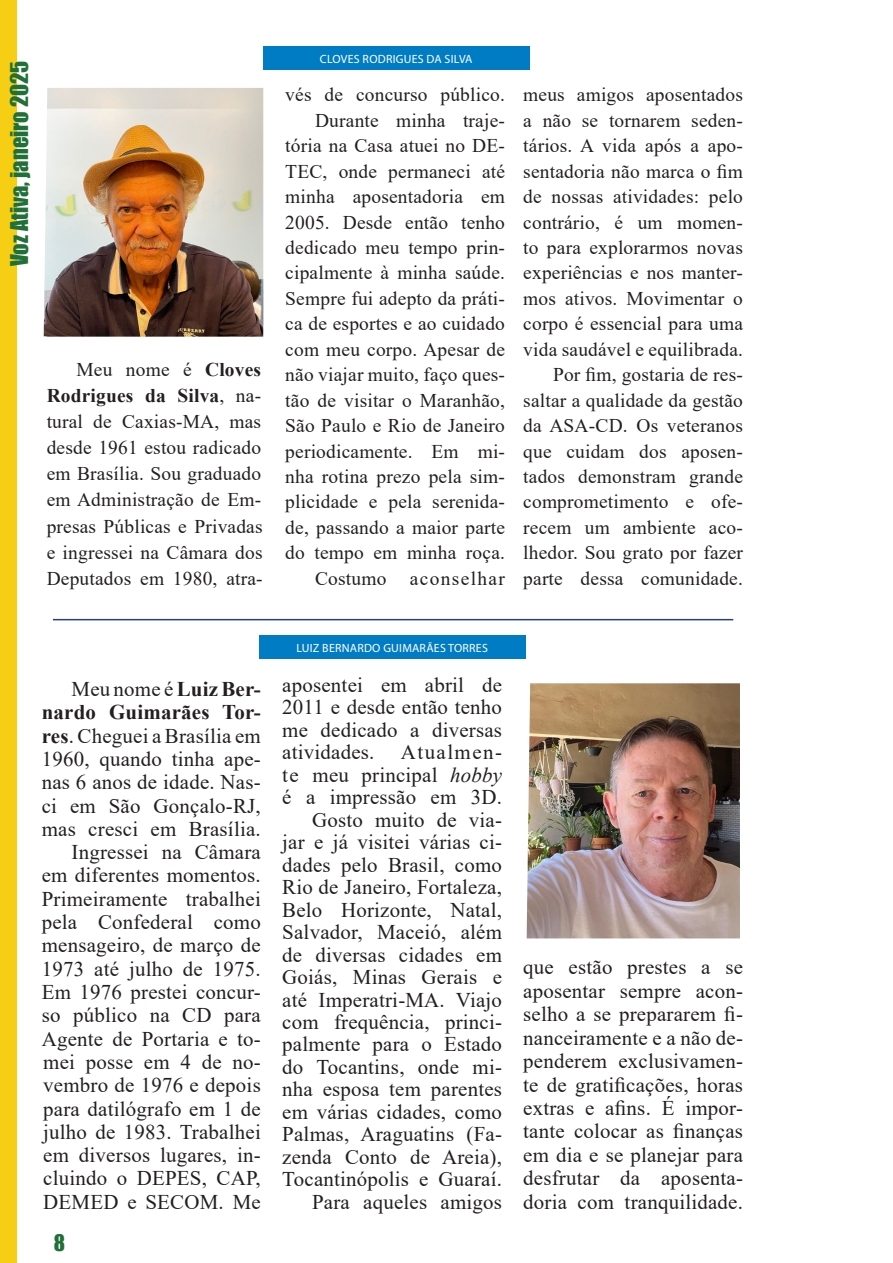
<style>
.page{position:relative;width:893px;height:1263px;background:#fff}
.page>*{position:absolute;margin:0;border:0;box-sizing:border-box;transform-origin:0 0}
.t1{font:22.5px "Impact";color:#207038}
.t2{font:21px "Impact";color:#217038}
.t3{font:20.85px/22.5px "Times New Roman";letter-spacing:.01em;color:#231f20;text-align:justify}
.t4{font:19.5px/25.5px "Times New Roman";letter-spacing:.01em;color:#231f20;text-align:justify}
.t5{font:19.5px "Times New Roman";letter-spacing:.07em;color:#231f20}
.t6{font:12px "Myriad Pro";letter-spacing:.02em;color:#fff}
.s1{font-weight:700}
.s2{font-style:italic}
</style>
<div class="page">
<div style="left:0;top:0;width:17px;height:1263px;background:#f6cf15"></div>
<hr style="left:53px;top:619px;width:680px;height:1px;background:#253f8e">
<div style="left:263px;top:46px;width:267px;height:24px;background:#007cc4"></div>
<img style="left:44px;top:88px;width:219px;height:249px">
<div style="left:259px;top:635px;width:267px;height:24px;background:#007cc4"></div>
<img style="left:527px;top:683px;width:213px;height:255px">
<p class="t1" style="left:2px;top:266px;width:207px;rotate:-90deg">Voz Ativa, janeiro 2025</p>
<p class="t4" style="left:47px;top:356px;width:217px;line-height:26.1px;text-indent:30px">Meu nome é <span class="s1">Cloves Rodrigues da Silva</span>, na&shy;tural de Caxias-MA, mas desde 1961 estou radicado em Brasília. Sou graduado em Administração de Em&shy;presas Públicas e Privadas e ingressei na Câmara dos Deputados em 1980, atra-</p>
<p class="t6" style="left:320px;top:51px;width:154px">CLOVES RODRIGUES DA SILVA</p>
<p class="t4" style="left:285px;top:81px;width:221px">vés de concurso público.</p>
<p class="t4" style="left:285px;top:107px;width:221px;text-indent:30px">Durante minha traje&shy;tória na Casa atuei no DE-TEC, onde permaneci até minha aposentadoria em 2005. Desde então tenho dedicado meu tempo prin&shy;cipalmente à minha saúde.<br>Sempre fui adepto da práti&shy;ca de esportes e ao cuidado com meu corpo. Apesar de não viajar muito, faço ques&shy;tão de visitar o Maranhão, São Paulo e Rio de Janeiro periodicamente. Em mi&shy;nha rotina prezo pela sim&shy;plicidade e pela serenida&shy;de, passando a maior parte do tempo em minha roça.</p>
<p class="t5" style="left:315px;top:564px;width:191px">Costumo aconselhar</p>
<p class="t4" style="left:523px;top:81px;width:221px">meus amigos aposentados a não se tornarem seden&shy;tários. A vida após a apo&shy;sentadoria não marca o fim de nossas atividades: pelo contrário, é um momen&shy;to para explorarmos novas experiências e nos manter&shy;mos ativos. Movimentar o corpo é essencial para uma vida saudável e equilibrada.</p>
<p class="t4" style="left:523px;top:361px;width:221px;text-indent:30px">Por fim, gostaria de res&shy;saltar a qualidade da gestão da ASA-CD. Os veteranos que cuidam dos aposen&shy;tados demonstram grande comprometimento e ofe&shy;recem um ambiente aco&shy;lhedor. Sou grato por fazer parte dessa comunidade.</p>
<p class="t3" style="left:42px;top:677px;width:221px;line-height:23.2px;text-indent:30px">Meu nome é <span class="s1">Luiz Ber&shy;nardo Guimarães Tor&shy;res</span>. Cheguei a Brasília em 1960, quando tinha ape&shy;nas 6 anos de idade. Nas&shy;ci em São Gonçalo-RJ, mas cresci em Brasília.</p>
<p class="t3" style="left:42px;top:840px;width:221px;line-height:23.2px;text-indent:30px">Ingressei na Câmara em diferentes momentos.<br>Primeiramente trabalhei pela Confederal como mensageiro, de março de 1973 até julho de 1975.<br>Em 1976 prestei concur&shy;so público na CD para Agente de Portaria e to&shy;mei posse em 4 de no&shy;vembro de 1976 e depois para datilógrafo em 1 de julho de 1983. Trabalhei em diversos lugares, in&shy;cluindo o DEPES, CAP, DEMED e SECOM. Me</p>
<p class="t2" style="left:54px;top:1226px;width:13px">8</p>
<p class="t6" style="left:296px;top:640px;width:193px">LUIZ BERNARDO GUIMARÃES TORRES</p>
<p class="t3" style="left:282px;top:673px;width:221px">aposentei em abril de 2011 e desde então tenho me dedicado a diversas atividades.</p>
<p class="t3" style="left:282px;top:740px;width:221px;text-align:right">Atualmen-<br>te meu principal <span class="s2">hobby </span>é a impressão em 3D.<br>Gosto muito de via-<br>jar e já visitei várias ci&shy;dades pelo Brasil, como<br>Rio de Janeiro, Fortaleza,<br>Belo Horizonte, Natal,<br>Salvador, Maceió, além de diversas cidades em<br>Goiás, Minas Gerais e até Imperatri-MA. Viajo com frequência, princi&shy;palmente para o Estado do Tocantins, onde mi&shy;nha esposa tem parentes em várias cidades, como<br>Palmas, Araguatins (Fa&shy;zenda Conto de Areia),<br>Tocantinópolis e Guaraí.<br>Para aqueles amigos</p>
<p class="t3" style="left:523px;top:955px;width:221px;line-height:23.4px">que estão prestes a se aposentar sempre acon&shy;selho a se prepararem fi&shy;nanceiramente e a não de&shy;penderem exclusivamen&shy;te de gratificações, horas extras e afins. É impor&shy;tante colocar as finanças em dia e se planejar para desfrutar da aposenta&shy;doria com tranquilidade.</p>
</div>
